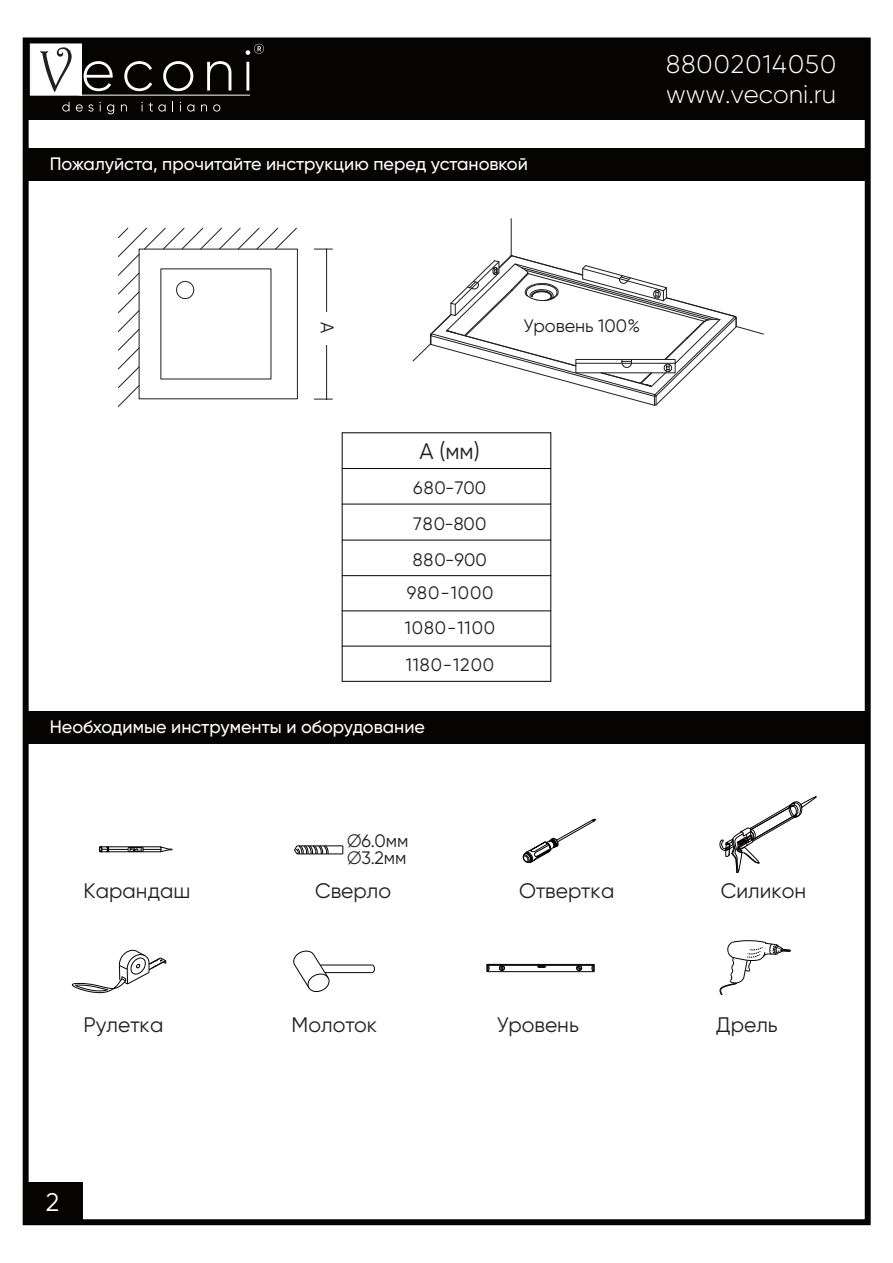
<style>
.page{position:relative;width:893px;height:1263px;background:#fff}
.page>*{position:absolute;margin:0;border:0;box-sizing:border-box;transform-origin:0 0}
.t1{font:300 25.5px/30.6px "Gilroy";letter-spacing:.045em;color:#fff}
.t2{font:25.5px "Gilroy";color:#fff}
.t3{font:22.5px "Gilroy";color:#231f20}
.t4{font:21px "Gilroy";color:#231f20}
.t5{font:18.6px "Gilroy";color:#231f20;scale:.95 1}
.t6{font:500 18px "Gilroy";color:#fff}
.t7{font:18px/36px "Gilroy";letter-spacing:.05em;color:#231f20}
.t8{font:18px "Gilroy";color:#231f20}
</style>
<div class="page">
<div style="left:26px;top:40px;width:842px;height:80px;background:#060303"></div>
<div style="left:26px;top:148px;width:842px;height:32px;background:#060303"></div>
<div style="left:26px;top:711px;width:842px;height:33px;background:#060303"></div>
<div style="left:23px;top:37px;width:848px;height:1188px;border:6px solid #060303"></div>
<svg style="left:293px;top:951px;width:36px;height:41px"></svg>
<div style="left:29px;top:1182px;width:54px;height:37px;background:#060303"></div>
<svg style="left:118px;top:228px;width:179px;height:179px"></svg>
<svg style="left:314px;top:249px;width:18px;height:1px"></svg>
<svg style="left:314px;top:399px;width:18px;height:1px"></svg>
<hr style="left:326px;top:249px;width:1px;height:63px;background:#231f20">
<hr style="left:326px;top:345px;width:1px;height:54px;background:#231f20">
<div style="left:30px;top:44px;width:52px;height:52px;background:#fff;border:1px solid #fff"></div>
<svg style="left:40px;top:47px;width:32px;height:45px"></svg>
<svg style="left:84px;top:61px;width:29px;height:30px"></svg>
<svg style="left:124px;top:61px;width:28px;height:30px"></svg>
<svg style="left:163px;top:61px;width:30px;height:30px"></svg>
<svg style="left:207px;top:61px;width:24px;height:30px"></svg>
<hr style="left:79px;top:95px;width:171px;height:1px;background:#fff">
<svg style="left:121px;top:104px;width:6px;height:7px"></svg>
<svg style="left:201px;top:104px;width:6px;height:7px"></svg>
<svg style="left:76px;top:104px;width:17px;height:8px"></svg>
<svg style="left:187px;top:104px;width:7px;height:8px"></svg>
<svg style="left:213px;top:104px;width:7px;height:8px"></svg>
<hr style="left:297px;top:846px;width:46px;height:1px;background:#060303">
<hr style="left:297px;top:854px;width:46px;height:1px;background:#060303">
<hr style="left:487px;top:964px;width:107px;height:1px;background:#060303">
<hr style="left:320px;top:965px;width:52px;height:1px;background:#060303">
<hr style="left:487px;top:965px;width:51px;height:1px;background:#060303">
<hr style="left:546px;top:965px;width:48px;height:1px;background:#060303">
<svg style="left:537px;top:964px;width:10px;height:4px"></svg>
<svg style="left:576px;top:965px;width:6px;height:6px"></svg>
<hr style="left:487px;top:971px;width:107px;height:1px;background:#060303">
<hr style="left:325px;top:972px;width:47px;height:1px;background:#060303">
<svg style="left:62px;top:102px;width:8px;height:10px"></svg>
<svg style="left:107px;top:104px;width:7px;height:10px"></svg>
<svg style="left:141px;top:102px;width:2px;height:9px"></svg>
<svg style="left:72px;top:950px;width:95px;height:43px"></svg>
<svg style="left:149px;top:103px;width:17px;height:9px"></svg>
<svg style="left:99px;top:846px;width:74px;height:6px"></svg>
<svg style="left:246px;top:44px;width:18px;height:47px"></svg>
<svg style="left:294px;top:845px;width:35px;height:9px"></svg>
<svg style="left:371px;top:964px;width:4px;height:9px"></svg>
<svg style="left:486px;top:964px;width:19px;height:8px"></svg>
<hr style="left:511px;top:219px;width:1px;height:37px;background:#231f20">
<svg style="left:523px;top:819px;width:73px;height:44px"></svg>
<svg style="left:591px;top:964px;width:4px;height:8px"></svg>
<svg style="left:412px;top:255px;width:352px;height:151px"></svg>
<svg style="left:719px;top:940px;width:72px;height:56px"></svg>
<svg style="left:719px;top:796px;width:98px;height:77px"></svg>
<hr style="left:342px;top:432px;width:209px;height:1px;background:#030303">
<hr style="left:342px;top:468px;width:209px;height:1px;background:#030303">
<hr style="left:342px;top:504px;width:209px;height:1px;background:#030303">
<hr style="left:342px;top:540px;width:209px;height:1px;background:#030303">
<hr style="left:342px;top:575px;width:209px;height:1px;background:#030303">
<hr style="left:342px;top:611px;width:209px;height:1px;background:#030303">
<hr style="left:342px;top:646px;width:209px;height:1px;background:#030303">
<hr style="left:342px;top:681px;width:209px;height:1px;background:#030303">
<hr style="left:342px;top:433px;width:1px;height:248px;background:#030303">
<hr style="left:550px;top:433px;width:1px;height:248px;background:#030303">
<p class="t6" style="left:50px;top:153px;width:480px">Пожалуйста, прочитайте инструкцию перед установкой</p>
<h1 class="t1" style="left:666px;top:48px;width:172px">88002014050 www.veconi.ru</h1>
<p class="t5" style="left:339px;top:322px;width:13px;rotate:90deg">A</p>
<p class="t8" style="left:523px;top:314px;width:118px">Уровень 100%</p>
<p class="t3" style="left:420px;top:437px;width:62px">A (мм)</p>
<p class="t7" style="left:413px;top:469px;width:75px;text-align:justify">680-700<br>780-800<br>880-900</p>
<p class="t7" style="left:405px;top:575px;width:92px;line-height:35.2px">980-1000<br>1080-1100</p>
<p class="t7" style="left:406px;top:647px;width:90px">1180-1200</p>
<p class="t6" style="left:50px;top:716px;width:377px">Необходимые инструменты и оборудование</p>
<p class="t7" style="left:347px;top:833px;width:63px;line-height:16.4px">∅6.0мм ∅3.2мм</p>
<p class="t4" style="left:83px;top:877px;width:109px">Карандаш</p>
<p class="t4" style="left:315px;top:877px;width:78px">Сверло</p>
<p class="t4" style="left:519px;top:877px;width:97px">Отвертка</p>
<p class="t4" style="left:721px;top:877px;width:87px">Силикон</p>
<p class="t4" style="left:83px;top:1012px;width:82px">Рулетка</p>
<p class="t4" style="left:292px;top:1012px;width:87px">Молоток</p>
<p class="t4" style="left:497px;top:1012px;width:84px">Уровень</p>
<p class="t4" style="left:716px;top:1012px;width:63px">Дрель</p>
<h1 class="t2" style="left:46px;top:1186px;width:15px">2</h1>
</div>
